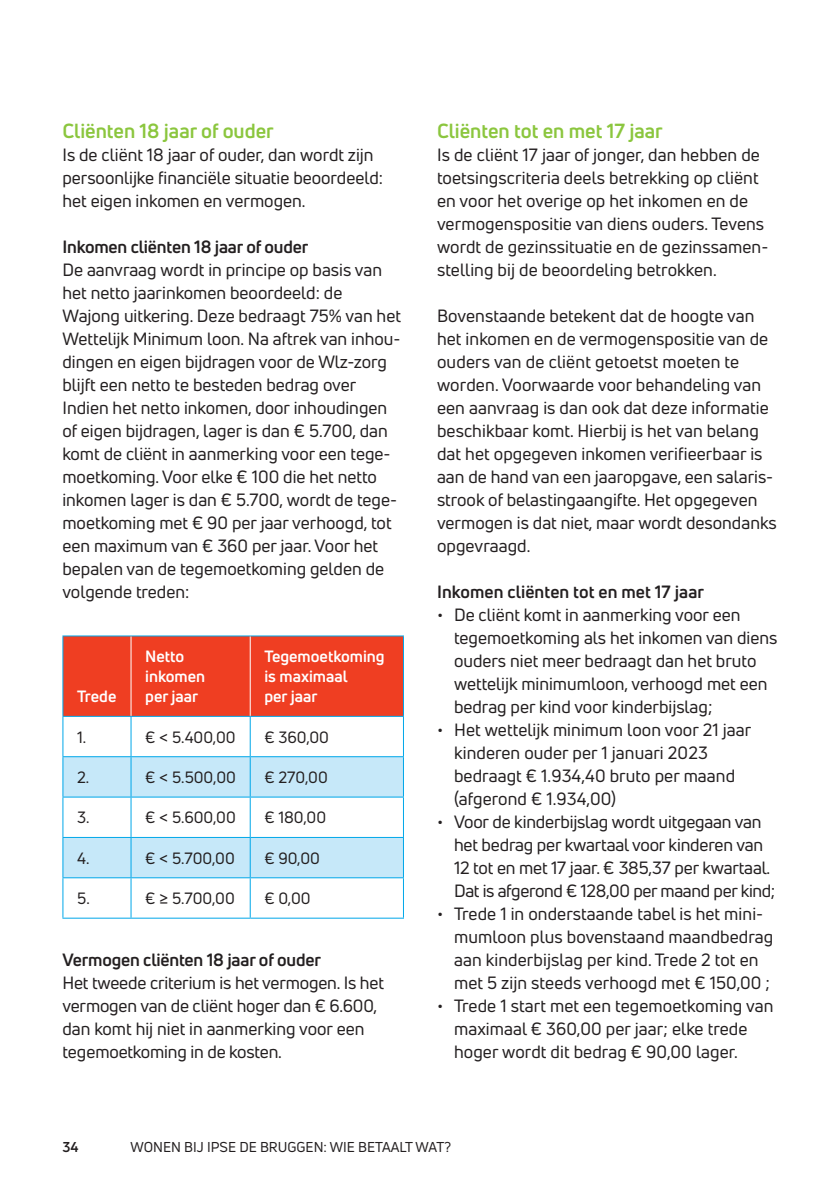
<style>
.page{position:relative;width:840px;height:1191px;background:#fff}
.page>*{position:absolute;margin:0;border:0;box-sizing:border-box;transform-origin:0 0}
.t1{font:700 20px "Uni Neue";color:#8bc63e}
.t2{font:17.4px/23px "Uni Neue";color:#231f20}
.t3{font:700 17.4px "Uni Neue";letter-spacing:-.01em;color:#231f20}
.t4{font:16px "Uni Neue";color:#231f20}
.t5{font:700 16px/20px "Uni Neue";color:#fff}
.t6{font:14px "Uni Neue";color:#231f20}
.t7{font:700 14px "Uni Neue";color:#231f20}
</style>
<div class="page">
<div style="left:63px;top:636px;width:340px;height:80px;background:#ef3e22"></div>
<svg style="left:63px;top:757px;width:340px;height:120px;fill:#c6e8f9"></svg>
<hr style="left:62px;top:635px;width:69px;height:1px;background:#00a7e9">
<hr style="left:62px;top:636px;width:1px;height:80px;background:#00a7e9">
<hr style="left:131px;top:635px;width:119px;height:1px;background:#00a7e9">
<hr style="left:250px;top:635px;width:154px;height:1px;background:#00a7e9">
<hr style="left:403px;top:636px;width:1px;height:80px;background:#00a7e9">
<hr style="left:62px;top:716px;width:69px;height:1px;background:#00a7e9">
<hr style="left:62px;top:717px;width:1px;height:39px;background:#00a7e9">
<hr style="left:131px;top:716px;width:119px;height:1px;background:#00a7e9">
<hr style="left:130px;top:717px;width:1px;height:39px;background:#00a7e9">
<hr style="left:250px;top:716px;width:154px;height:1px;background:#00a7e9">
<hr style="left:249px;top:717px;width:1px;height:39px;background:#00a7e9">
<hr style="left:403px;top:717px;width:1px;height:39px;background:#00a7e9">
<hr style="left:62px;top:878px;width:1px;height:39px;background:#00a7e9">
<hr style="left:130px;top:878px;width:1px;height:39px;background:#00a7e9">
<hr style="left:249px;top:878px;width:1px;height:39px;background:#00a7e9">
<hr style="left:403px;top:878px;width:1px;height:39px;background:#00a7e9">
<hr style="left:62px;top:917px;width:69px;height:1px;background:#00a7e9">
<hr style="left:131px;top:917px;width:119px;height:1px;background:#00a7e9">
<hr style="left:250px;top:917px;width:154px;height:1px;background:#00a7e9">
<hr style="left:62px;top:756px;width:69px;height:1px;background:#00a7e9">
<hr style="left:62px;top:757px;width:1px;height:39px;background:#00a7e9">
<hr style="left:131px;top:756px;width:119px;height:1px;background:#00a7e9">
<hr style="left:130px;top:757px;width:1px;height:39px;background:#00a7e9">
<hr style="left:250px;top:756px;width:154px;height:1px;background:#00a7e9">
<hr style="left:249px;top:757px;width:1px;height:39px;background:#00a7e9">
<hr style="left:403px;top:757px;width:1px;height:39px;background:#00a7e9">
<hr style="left:62px;top:838px;width:1px;height:39px;background:#00a7e9">
<hr style="left:130px;top:838px;width:1px;height:39px;background:#00a7e9">
<hr style="left:249px;top:838px;width:1px;height:39px;background:#00a7e9">
<hr style="left:403px;top:838px;width:1px;height:39px;background:#00a7e9">
<hr style="left:62px;top:877px;width:69px;height:1px;background:#00a7e9">
<hr style="left:131px;top:877px;width:119px;height:1px;background:#00a7e9">
<hr style="left:250px;top:877px;width:154px;height:1px;background:#00a7e9">
<hr style="left:62px;top:796px;width:69px;height:1px;background:#00a7e9">
<hr style="left:62px;top:797px;width:1px;height:40px;background:#00a7e9">
<hr style="left:131px;top:796px;width:119px;height:1px;background:#00a7e9">
<hr style="left:130px;top:797px;width:1px;height:40px;background:#00a7e9">
<hr style="left:250px;top:796px;width:154px;height:1px;background:#00a7e9">
<hr style="left:249px;top:797px;width:1px;height:40px;background:#00a7e9">
<hr style="left:403px;top:797px;width:1px;height:40px;background:#00a7e9">
<hr style="left:62px;top:837px;width:69px;height:1px;background:#00a7e9">
<hr style="left:131px;top:837px;width:119px;height:1px;background:#00a7e9">
<hr style="left:250px;top:837px;width:154px;height:1px;background:#00a7e9">
<hr style="left:130px;top:636px;width:1px;height:80px;background:#fff">
<hr style="left:249px;top:636px;width:1px;height:80px;background:#fff">
<p class="t1" style="left:62px;top:118px;width:213px">Cliënten 18 jaar of ouder</p>
<p class="t2" style="left:62px;top:143px;width:322px">Is de cliënt 18 jaar of ouder, dan wordt zijn persoonlijke financiële situatie beoordeeld: het eigen inkomen en vermogen.</p>
<p class="t3" style="left:62px;top:236px;width:247px">Inkomen cliënten 18 jaar of ouder</p>
<p class="t2" style="left:62px;top:258px;width:340px">De aanvraag wordt in principe op basis van het netto jaarinkomen beoordeeld: de Wajong uitkering. Deze bedraagt 75% van het Wettelijk Minimum loon. Na aftrek van inhou&shy;dingen en eigen bijdragen voor de Wlz-zorg blijft een netto te besteden bedrag over Indien het netto inkomen, door inhoudingen of eigen bijdragen, lager is dan € 5.700, dan komt de cliënt in aanmerking voor een tege&shy;moetkoming. Voor elke € 100 die het netto inkomen lager is dan € 5.700, wordt de tege&shy;moetkoming met € 90 per jaar verhoogd, tot een maximum van € 360 per jaar. Voor het bepalen van de tegemoetkoming gelden de volgende treden:</p>
<p class="t5" style="left:77px;top:686px;width:41px">Trede</p>
<p class="t5" style="left:145px;top:646px;width:61px">Netto inkomen per jaar</p>
<p class="t5" style="left:264px;top:646px;width:122px">Tegemoetkoming is maximaal<br>per jaar</p>
<p class="t4" style="left:77px;top:727px;width:11px">1.</p>
<p class="t4" style="left:145px;top:727px;width:92px">€ &lt; 5.400,00</p>
<p class="t4" style="left:264px;top:727px;width:66px">€ 360,00</p>
<p class="t4" style="left:77px;top:767px;width:14px">2.</p>
<p class="t4" style="left:145px;top:767px;width:92px">€ &lt; 5.500,00</p>
<p class="t4" style="left:264px;top:767px;width:65px">€ 270,00</p>
<p class="t4" style="left:77px;top:807px;width:14px">3.</p>
<p class="t4" style="left:145px;top:807px;width:92px">€ &lt; 5.600,00</p>
<p class="t4" style="left:264px;top:807px;width:63px">€ 180,00</p>
<p class="t4" style="left:77px;top:848px;width:14px">4.</p>
<p class="t4" style="left:145px;top:848px;width:91px">€ &lt; 5.700,00</p>
<p class="t4" style="left:264px;top:848px;width:57px">€ 90,00</p>
<p class="t4" style="left:77px;top:888px;width:14px">5.</p>
<p class="t4" style="left:145px;top:888px;width:91px">€ ≥ 5.700,00</p>
<p class="t4" style="left:264px;top:888px;width:48px">€ 0,00</p>
<p class="t3" style="left:62px;top:949px;width:260px">Vermogen cliënten 18 jaar of ouder</p>
<p class="t2" style="left:62px;top:971px;width:323px">Het tweede criterium is het vermogen. Is het vermogen van de cliënt hoger dan € 6.600, dan komt hij niet in aanmerking voor een tegemoetkoming in de kosten.</p>
<p class="t1" style="left:437px;top:118px;width:227px">Cliënten tot en met 17 jaar</p>
<p class="t2" style="left:437px;top:143px;width:332px">Is de cliënt 17 jaar of jonger, dan hebben de toetsingscriteria deels betrekking op cliënt en voor het overige op het inkomen en de vermogenspositie van diens ouders. Tevens wordt de gezinssituatie en de gezinssamen&shy;stelling bij de beoordeling betrokken.</p>
<p class="t2" style="left:437px;top:304px;width:341px">Bovenstaande betekent dat de hoogte van het inkomen en de vermogenspositie van de ouders van de cliënt getoetst moeten te worden. Voorwaarde voor behandeling van een aanvraag is dan ook dat deze informatie beschikbaar komt. Hierbij is het van belang dat het opgegeven inkomen verifieerbaar is aan de hand van een jaaropgave, een salaris&shy;strook of belastingaangifte. Het opgegeven vermogen is dat niet, maar wordt desondanks opgevraagd.</p>
<p class="t3" style="left:437px;top:581px;width:268px">Inkomen cliënten tot en met 17 jaar</p>
<p class="t2" style="left:454px;top:603px;width:325px;text-indent:-17px">• De cliënt komt in aanmerking voor een tegemoetkoming als het inkomen van diens ouders niet meer bedraagt dan het bruto wettelijk minimumloon, verhoogd met een bedrag per kind voor kinderbijslag;</p>
<p class="t2" style="left:454px;top:718px;width:299px;text-indent:-17px">• Het wettelijk minimum loon voor 21 jaar kinderen ouder per 1 januari 2023 bedraagt € 1.934,40 bruto per maand (afgerond € 1.934,00)</p>
<p class="t2" style="left:454px;top:810px;width:323px;text-indent:-17px">• Voor de kinderbijslag wordt uitgegaan van het bedrag per kwartaal voor kinderen van 12 tot en met 17 jaar. € 385,37 per kwartaal.<br>Dat is afgerond € 128,00 per maand per kind;</p>
<p class="t2" style="left:454px;top:902px;width:320px;text-indent:-17px">• Trede 1 in onderstaande tabel is het mini&shy;mumloon plus bovenstaand maandbedrag aan kinderbijslag per kind. Trede 2 tot en met 5 zijn steeds verhoogd met € 150,00 ;</p>
<p class="t2" style="left:454px;top:994px;width:321px;text-indent:-17px">• Trede 1 start met een tegemoetkoming van maximaal € 360,00 per jaar; elke trede hoger wordt dit bedrag € 90,00 lager.</p>
<p class="t7" style="left:62px;top:1138px;width:18px">34</p>
<p class="t6" style="left:130px;top:1138px;width:322px">WONEN BIJ IPSE DE BRUGGEN: WIE BETAALT WAT?</p>
</div>
